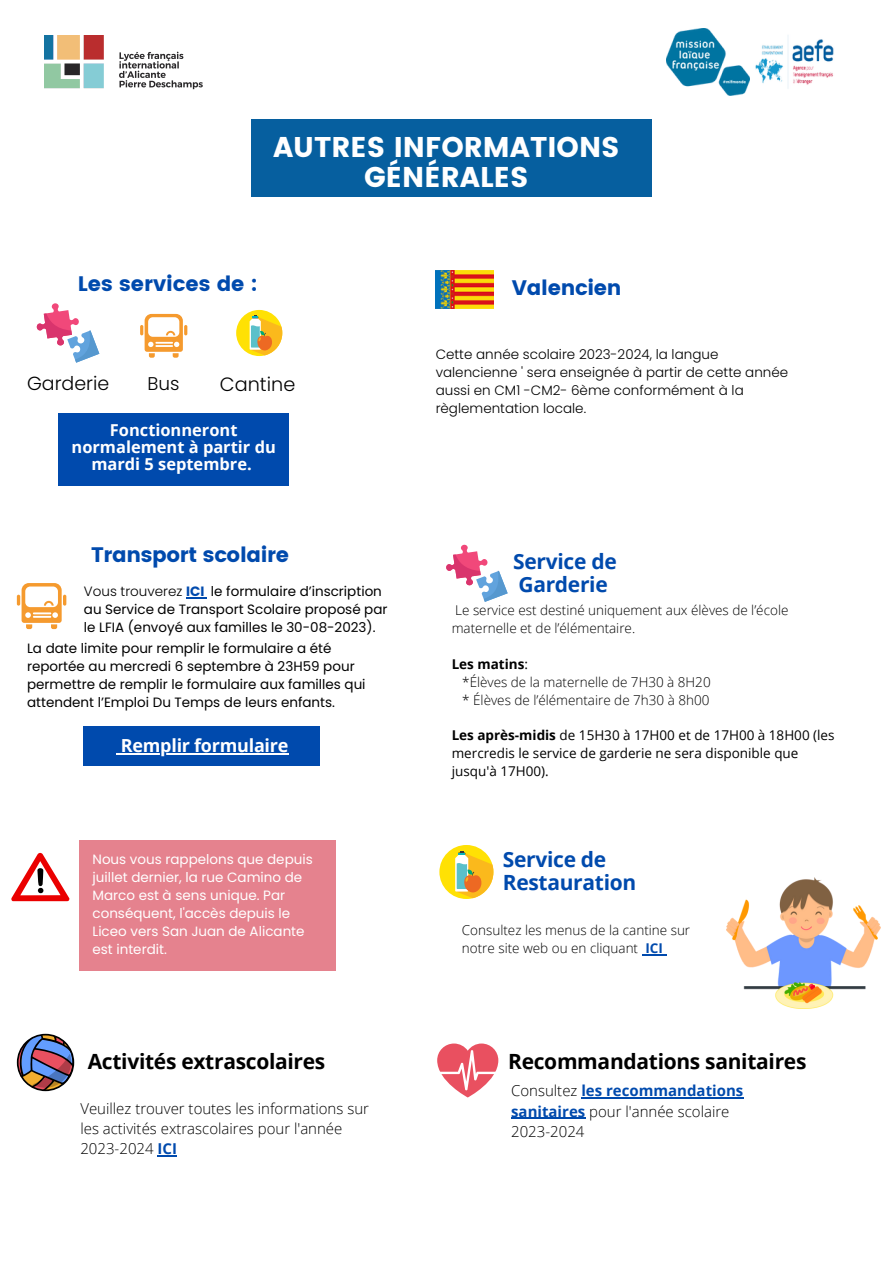
<style>
.page{position:relative;width:893px;height:1264px;background:#fff}
.page>*{position:absolute;margin:0;border:0;box-sizing:border-box;transform-origin:0 0}
.t1{font:28.5px "Poppins";color:#fff}
.t2{font:700 21px "Open Sans";letter-spacing:-.015em;color:#000}
.t3{font:21px "Poppins";letter-spacing:-.015em;color:#004aad}
.t4{font:700 21px/22.5px "Open Sans";letter-spacing:-.015em;color:#004aad}
.t5{font:300 19.2px "Poppins";color:#000}
.t6{font:300 18.9px "Poppins";color:#000}
.t7{font:300 18.45px "Poppins";color:#000}
.t8{font:700 18px "Open Sans";letter-spacing:-.015em;color:#fff}
.t9{font:700 16.5px/16.8px "Open Sans";color:#fff;text-align:center}
.t10{font:300 15px/20.2px "Open Sans";color:#000}
.t11{font:13.5px/18px "Poppins";color:#000}
.t12{font:300 13.5px/18px "Open Sans";color:#000}
.t13{font:13.5px/18px "Poppins";color:#fff}
.t14{font:300 13.5px/18px "Poppins";color:#000}
.t15{font:13.5px/18px "Open Sans";color:#000}
.t16{font:700 13.5px "Open Sans";color:#000}
.s1{font-weight:300}
.s2{font-weight:700;color:#004aad}
.s3{font-weight:400}
.s4{font-weight:700}
</style>
<div class="page">
<img style="left:44px;top:35px;width:159px;height:54px">
<img style="left:755px;top:35px;width:79px;height:53px">
<img style="left:666px;top:29px;width:84px;height:66px">
<svg style="left:236px;top:310px;width:46px;height:46px"></svg>
<div style="left:58px;top:413px;width:231px;height:72px;background:#004aad"></div>
<svg style="left:37px;top:303px;width:62px;height:60px"></svg>
<svg style="left:140px;top:314px;width:47px;height:44px"></svg>
<svg style="left:17px;top:583px;width:49px;height:46px"></svg>
<svg style="left:11px;top:852px;width:59px;height:49px"></svg>
<div style="left:80px;top:840px;width:256px;height:131px;background:#e5828e"></div>
<img style="left:435px;top:271px;width:58px;height:38px">
<svg style="left:186px;top:597px;width:21px;height:1px"></svg>
<div style="left:84px;top:726px;width:236px;height:40px;background:#004aad"></div>
<hr style="left:121px;top:753px;width:167px;height:1px;background:#fff">
<svg style="left:446px;top:544px;width:61px;height:58px"></svg>
<svg style="left:439px;top:845px;width:54px;height:54px"></svg>
<img style="left:726px;top:877px;width:154px;height:131px">
<svg style="left:642px;top:954px;width:24px;height:1px"></svg>
<div style="left:251px;top:119px;width:401px;height:77px;background:#065f9f"></div>
<svg style="left:17px;top:1033px;width:57px;height:58px"></svg>
<svg style="left:158px;top:1155px;width:19px;height:1px"></svg>
<svg style="left:437px;top:1043px;width:62px;height:54px"></svg>
<hr style="left:581px;top:1097px;width:162px;height:1px;background:#004aad">
<hr style="left:511px;top:1117px;width:74px;height:1px;background:#004aad">
<p class="t1" style="left:273px;top:130px;width:348px">AUTRES INFORMATIONS</p>
<p class="t1" style="left:364px;top:161px;width:166px">GÉNÉRALES</p>
<p class="t3" style="left:78px;top:271px;width:181px">Les services de :</p>
<p class="t3" style="left:512px;top:276px;width:111px">Valencien</p>
<p class="t6" style="left:27px;top:370px;width:84px">Garderie</p>
<p class="t5" style="left:220px;top:371px;width:77px">Cantine</p>
<p class="t9" style="left:72px;top:421px;width:206px">Fonctionneront normalement à partir du mardi 5 septembre.</p>
<p class="t7" style="left:148px;top:370px;width:33px">Bus</p>
<p class="t3" style="left:91px;top:542px;width:199px">Transport scolaire</p>
<p class="t11" style="left:84px;top:582px;width:305px"><span class="s1">Vous trouverez</span> <span class="s2">ICI</span> le formulaire d’inscription au Service de Transport Scolaire proposé par le LFIA (envoyé aux familles le 30-08-2023).</p>
<p class="t11" style="left:27px;top:639px;width:340px">La date limite pour remplir le formulaire a été reportée au mercredi 6 septembre à 23H59 pour permettre de remplir le formulaire aux familles qui attendent l’Emploi Du Temps de leurs enfants.</p>
<p class="t8" style="left:121px;top:733px;width:169px">Remplir formulaire</p>
<p class="t13" style="left:92px;top:850px;width:222px">Nous vous rappelons que depuis juillet dernier, la rue Camino de<br>Marco est à sens unique. Par conséquent, l'accès depuis le<br>Liceo vers San Juan de Alicante est interdit.</p>
<p class="t2" style="left:88px;top:1046px;width:239px">Activités extrascolaires</p>
<p class="t10" style="left:80px;top:1097px;width:290px">Veuillez trouver toutes les informations sur les activités extrascolaires pour l'année<br>2023-2024 <span class="s2">ICI</span></p>
<p class="t14" style="left:435px;top:345px;width:354px">Cette année scolaire 2023-2024, la langue valencienne ' sera enseignée à partir de cette année aussi en CM1 -CM2- 6ème conformément à la règlementation locale.</p>
<p class="t4" style="left:513px;top:550px;width:105px">Service de</p>
<p class="t4" style="left:518px;top:572px;width:91px">Garderie</p>
<p class="t12" style="left:451px;top:600px;width:338px">Le service est destiné uniquement aux élèves de l’école maternelle et de l’élémentaire.</p>
<p class="t16" style="left:451px;top:654px;width:78px">Les matins<span class="s3">:</span></p>
<p class="t12" style="left:462px;top:672px;width:250px">*Élèves de la maternelle de 7H30 à 8H20</p>
<p class="t12" style="left:462px;top:690px;width:249px">* Élèves de l’élémentaire de 7h30 à 8h00</p>
<p class="t15" style="left:451px;top:726px;width:384px"><span class="s4">Les après-midis</span> de 15H30 à 17H00 et de 17H00 à 18H00 (les mercredis le service de garderie ne sera disponible que jusqu'à 17H00).</p>
<p class="t4" style="left:503px;top:848px;width:135px">Service de<br>Restauration</p>
<p class="t12" style="left:462px;top:921px;width:230px">Consultez les menus de la cantine sur notre site web ou en cliquant <span class="s2">ICI</span></p>
<p class="t2" style="left:508px;top:1046px;width:300px">Recommandations sanitaires</p>
<p class="t10" style="left:511px;top:1080px;width:234px">Consultez <span class="s2">les recommandations sanitaires</span> pour l'année scolaire<br>2023-2024</p>
</div>
